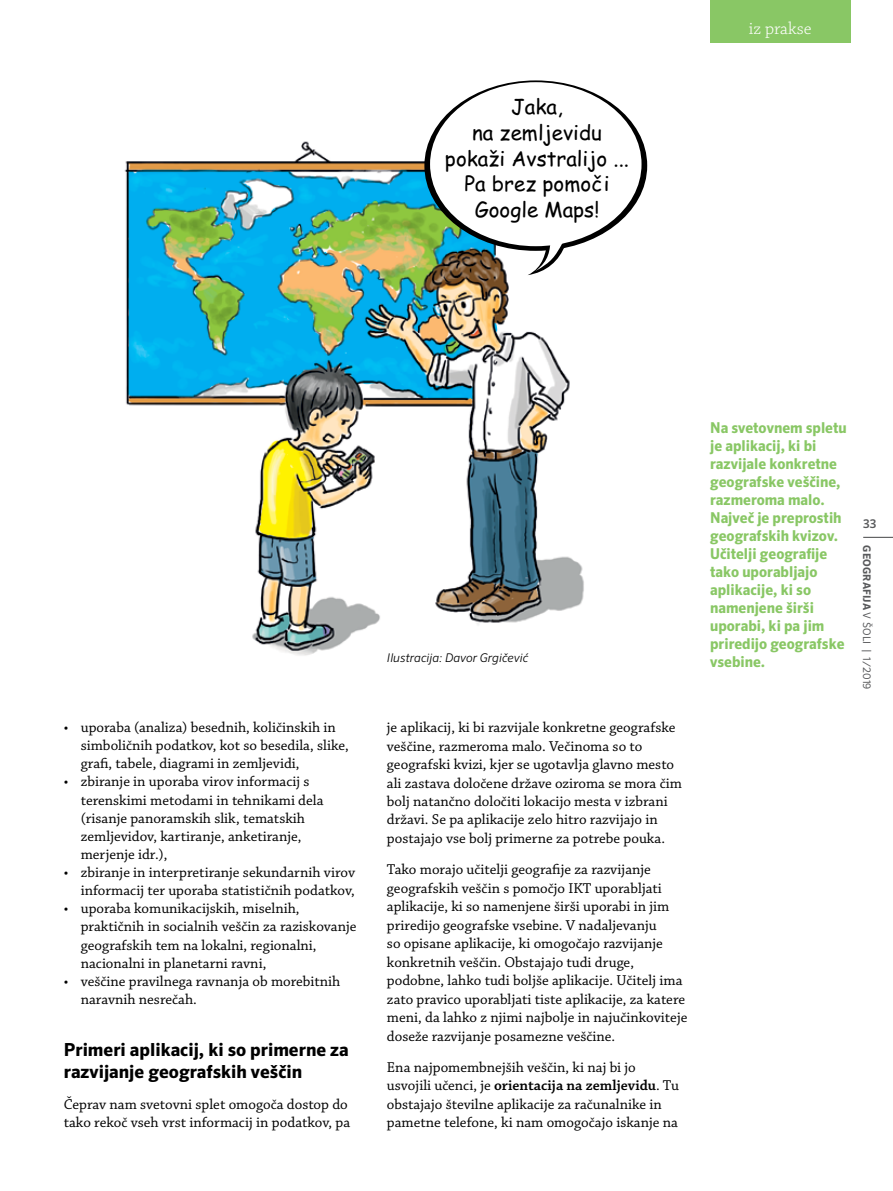
<style>
.page{position:relative;width:893px;height:1191px;background:#fff}
.page>*{position:absolute;margin:0;border:0;box-sizing:border-box;transform-origin:0 0}
.t1{font:20.55px/25.8px "Comic Sans MS";color:#000;text-align:center}
.t2{font:700 18px/21.8px "Sero Pro";color:#000}
.t3{font:300 18px "Chaparral Pro";color:#fff}
.t4{font:15px/18.5px "Chaparral Pro";color:#000}
.t5{font:700 15px/18px "Sero Pro";color:#89c765;scale:.96 1}
.t6{font:italic 300 12px "Sero Pro";color:#000}
.t7{font:500 12px "Sero Pro";color:#58595b}
.t8{font:10.5px "Sero Pro";letter-spacing:.005em;color:#58595b}
.s1{font-weight:600}
.s2{font-weight:700}
</style>
<div class="page">
<img style="left:124px;top:91px;width:477px;height:565px">
<svg style="left:424px;top:80px;width:223px;height:171px;background:#191b1b"></svg>
<svg style="left:528px;top:243px;width:38px;height:32px"></svg>
<div style="left:430px;top:82px;width:211px;height:164px;background:#fff;border-radius:50%"></div>
<hr style="left:863px;top:537px;width:30px;height:1px;background:#58595b">
<div style="left:710px;top:0;width:140px;height:43px;background:#89c765"></div>
<h1 class="t1" style="left:445px;top:93px;width:186px">Jaka,<br>na zemljevidu pokaži Avstralijo ...<br>Pa brez pomoči<br>Google Maps!</h1>
<p class="t3" style="left:749px;top:18px;width:64px">iz prakse</p>
<p class="t4" style="left:81px;top:719px;width:270px;text-indent:-17px">• uporaba (analiza) besednih, količinskih in simboličnih podatkov, kot so besedila, slike, grafi, tabele, diagrami in zemljevidi,</p>
<p class="t4" style="left:81px;top:773px;width:244px;text-indent:-17px">• zbiranje in uporaba virov informacij s terenskimi metodami in tehnikami dela (risanje panoramskih slik, tematskih zemljevidov, kartiranje, anketiranje, merjenje idr.),</p>
<p class="t4" style="left:64px;top:863px;width:293px;text-align:right">• zbiranje in interpretiranje sekundarnih virov informacij ter uporaba statističnih podatkov,</p>
<p class="t4" style="left:81px;top:900px;width:277px;text-indent:-17px">• uporaba komunikacijskih, miselnih, praktičnih in socialnih veščin za raziskovanje geografskih tem na lokalni, regionalni, nacionalni in planetarni ravni,</p>
<p class="t4" style="left:81px;top:972px;width:261px;text-indent:-17px">• veščine pravilnega ravnanja ob morebitnih naravnih nesrečah.</p>
<p class="t2" style="left:64px;top:1039px;width:286px">Primeri aplikacij, ki so primerne za razvijanje geografskih veščin</p>
<p class="t4" style="left:64px;top:1095px;width:288px">Čeprav nam svetovni splet omogoča dostop do tako rekoč vseh vrst informacij in podatkov, pa</p>
<p class="t6" style="left:387px;top:650px;width:143px">Ilustracija: Davor Grgičević</p>
<p class="t4" style="left:387px;top:718px;width:297px">je aplikacij, ki bi razvijale konkretne geografske veščine, razmeroma malo. Večinoma so to geografski kvizi, kjer se ugotavlja glavno mesto ali zastava določene države oziroma se mora čim bolj natančno določiti lokacijo mesta v izbrani državi. Se pa aplikacije zelo hitro razvijajo in postajajo vse bolj primerne za potrebe pouka.</p>
<p class="t4" style="left:387px;top:860px;width:302px">Tako morajo učitelji geografije za razvijanje geografskih veščin s pomočjo IKT uporabljati aplikacije, ki so namenjene širši uporabi in jim priredijo geografske vsebine. V nadaljevanju<br>so opisane aplikacije, ki omogočajo razvijanje konkretnih veščin. Obstajajo tudi druge, podobne, lahko tudi boljše aplikacije. Učitelj ima zato pravico uporabljati tiste aplikacije, za katere meni, da lahko z njimi najbolje in najučinkoviteje doseže razvijanje posamezne veščine.</p>
<p class="t4" style="left:387px;top:1058px;width:294px">Ena najpomembnejših veščin, ki naj bi jo usvojili učenci, je <span class="s1">orientacija na zemljevidu</span>. Tu obstajajo številne aplikacije za računalnike in pametne telefone, ki nam omogočajo iskanje na</p>
<p class="t5" style="left:710px;top:418px;width:144px">Na svetovnem spletu je aplikacij, ki bi razvijale konkretne geografske veščine, razmeroma malo.<br>Največ je preprostih geografskih kvizov.<br>Učitelji geografije tako uporabljajo aplikacije, ki so namenjene širši uporabi, ki pa jim priredijo geografske vsebine.</p>
<p class="t7" style="left:863px;top:516px;width:15px">33</p>
<p class="t8" style="left:873px;top:545px;width:146px;rotate:90deg"><span class="s2">Geografija</span> v šoli | 1/2019</p>
</div>
